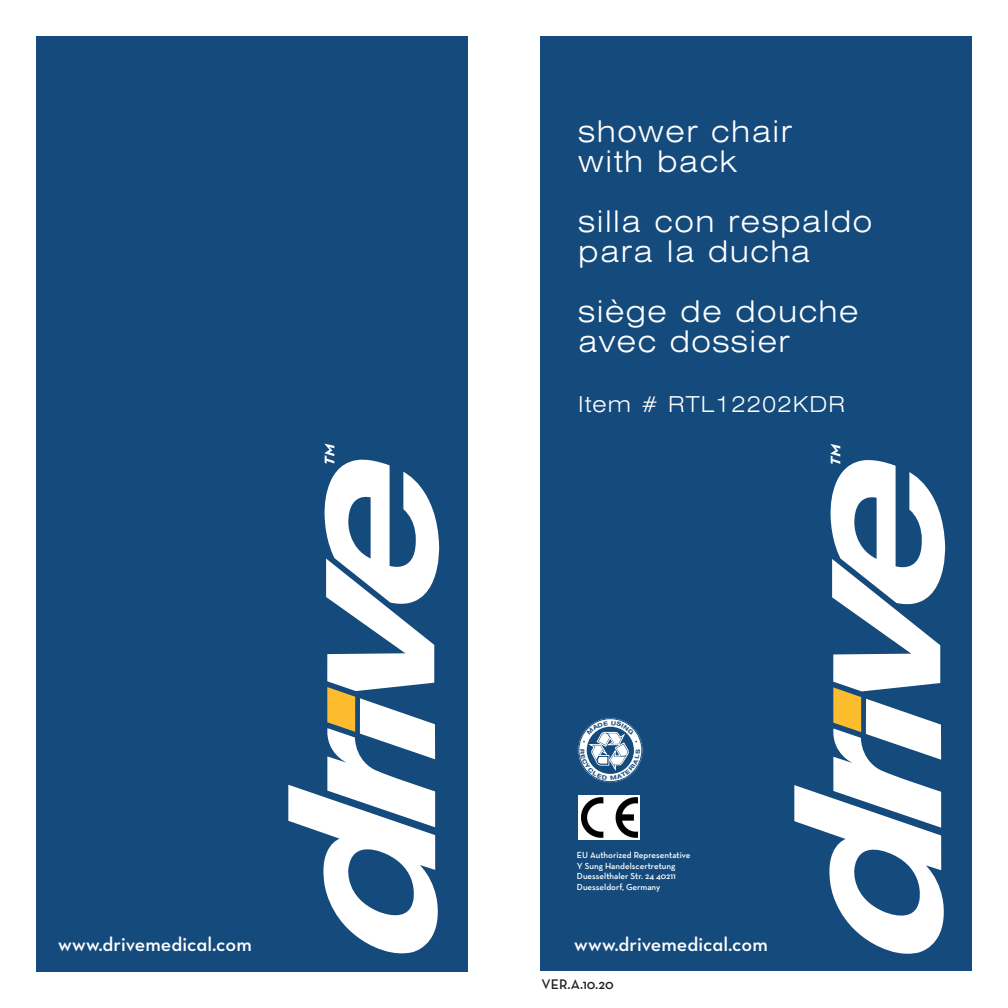
<style>
.page{position:relative;width:1008px;height:1008px;background:#fff}
.page>*{position:absolute;margin:0;border:0;box-sizing:border-box;transform-origin:0 0}
.t1{font:300 expanded 30px/30px "Swiss 721 BT";letter-spacing:.05em;color:#fff}
.t2{font:300 expanded 22px "Swiss 721 BT";letter-spacing:.05em;color:#fff}
.t3{font:20px "Neutraface Text Demi Alt";color:#fff}
.Copy_of_Normal{font:14px "Neutraface Text TT Demi Alt";color:#231f20}
.t4{font:600 8.8px/10.6px "Neutraface Text TT";color:#fff;text-align:justify}
</style>
<div class="page">
<div style="left:540px;top:37px;width:432px;height:934px;background:#144a7c"></div>
<svg style="left:794px;top:444px;width:152px;height:510px"></svg>
<div style="left:36px;top:36px;width:432px;height:935px;background:#144a7c"></div>
<svg style="left:288px;top:444px;width:152px;height:509px"></svg>
<div style="left:578px;top:795px;width:62px;height:44px;background:#fff"></div>
<img style="left:581px;top:797px;width:57px;height:41px">
<div style="left:578px;top:718px;width:64px;height:64px;border:1px solid #144a7c;border-radius:50%"></div>
<svg style="left:580px;top:721px;width:60px;height:59px"></svg>
<p class="t3" style="left:58px;top:932px;width:195px">www.drivemedical.com</p>
<p class="t1" style="left:578px;top:117px;width:215px">shower chair</p>
<p class="t1" style="left:578px;top:147px;width:161px">with back</p>
<p class="t1" style="left:578px;top:207px;width:296px">silla con respaldo para la ducha</p>
<p class="t1" style="left:578px;top:297px;width:282px">siège de douche avec dossier</p>
<p class="t2" style="left:578px;top:392px;width:268px">Item # RTL12202KDR</p>
<p class="t4" style="left:577px;top:850px;width:115px">EU Authorized Representative</p>
<p class="t4" style="left:577px;top:860px;width:100px">Y Sung Handelscertretung Duesselthaler Str. 24 40211<br>Duesseldorf, Germany</p>
<p class="t3" style="left:574px;top:932px;width:195px">www.drivemedical.com</p>
<p class="Copy_of_Normal" style="left:542px;top:975px;width:74px">VER.A.10.20</p>
</div>
